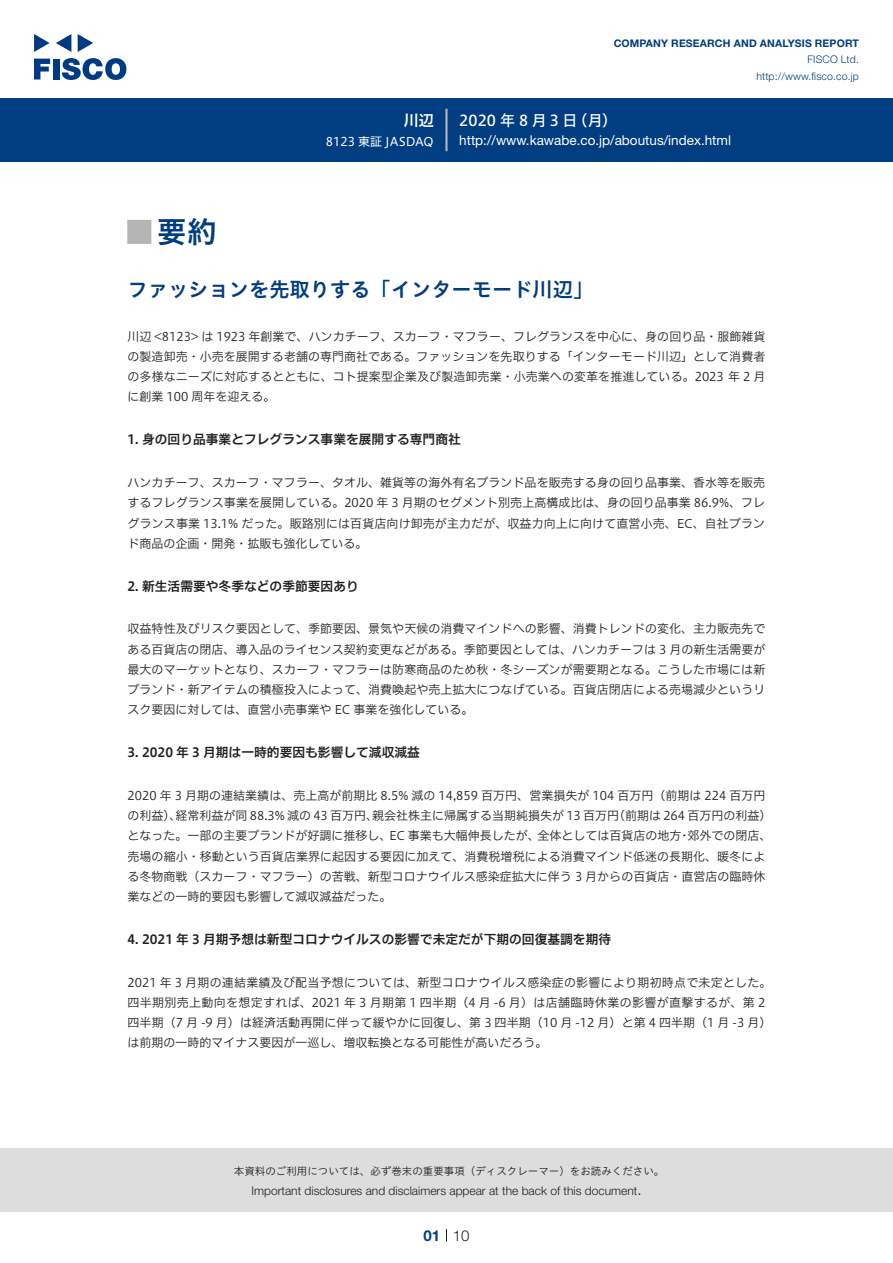
<style>
.page{position:relative;width:893px;height:1263px;background:#fff}
.page>*{position:absolute;margin:0;border:0;box-sizing:border-box;transform-origin:0 0}
.t1{font:30px "Hiragino UD Sans Std N W6";color:#003d81}
.t2{font:700 24px "Koz Go Pro";color:#b5b5b6}
.t3{font:20.25px "Hiragino UD Sans Std W6";color:#003d81}
.t4{font:15px "Hiragino UD Sans F Std N W5";letter-spacing:.215em;color:#fff}
.t5{font:300 15px "Helvetica Neue LT Std";color:#231f20}
.t6{font:15px "Hiragino UD Sans F Std N W6";color:#fff}
.t7{font:700 15px "Helvetica Neue LT Std";color:#003d81}
.t8{font:13.5px "Helvetica Neue LT Std";color:#fff}
.t9{font:12.75px "Hiragino UD Sans F Std N W6";color:#231f20}
.t10{font:12px/20.2px "Hiragino UD Sans F Std N W3";color:#231f20;text-align:justify}
.t11{font:12px/20.2px "Hiragino UD Sans F Std N W3";letter-spacing:.02em;color:#231f20}
.t12{font:300 12px "Helvetica Neue LT Std";color:#231f20}
.t13{font:12px "Hiragino UD Sans F Std N W4";color:#fff}
.t14{font:10.5px "Hiragino UD Sans Std W3";color:#231f20}
.t15{font:700 10.5px "Helvetica Neue LT Std";letter-spacing:.015em;color:#003d81}
.t16{font:300 10.5px/16.5px "Helvetica Neue LT Std";letter-spacing:.015em;color:#003d81;text-align:right}
</style>
<div class="page">
<div style="left:0;top:1148px;width:893px;height:64px;background:#ddd"></div>
<svg style="left:34px;top:59px;width:16px;height:20px"></svg>
<div style="left:53px;top:59px;width:6px;height:20px;background:#003a83"></div>
<svg style="left:62px;top:58px;width:64px;height:22px"></svg>
<svg style="left:34px;top:34px;width:16px;height:18px"></svg>
<svg style="left:78px;top:34px;width:15px;height:18px"></svg>
<svg style="left:56px;top:34px;width:15px;height:18px"></svg>
<div style="left:0;top:98px;width:893px;height:64px;background:#003d81"></div>
<hr style="left:445px;top:109px;width:3px;height:42px;background:#b5b5b6">
<svg style="left:446px;top:1229px;width:1px;height:13px"></svg>
<p class="t6" style="left:404px;top:109px;width:31px">川辺</p>
<p class="t13" style="left:326px;top:132px;width:109px">8123 東証 JASDAQ</p>
<p class="t15" style="left:614px;top:37px;width:247px">COMPANY RESEARCH AND ANALYSIS REPORT</p>
<p class="t16" style="left:756px;top:51px;width:104px">FISCO Ltd. http://www.fisco.co j p.</p>
<p class="t4" style="left:459px;top:109px;width:120px">2020年8月3日</p>
<p class="t4" style="left:573px;top:109px;width:46px">（月(</p>
<p class="t8" style="left:459px;top:132px;width:273px">http://www.kawabe.co j p. /aboutus/index.html</p>
<h1 class="t1" style="left:157px;top:209px;width:61px">要約</h1>
<h2 class="t2" style="left:128px;top:217px;width:25px">█</h2>
<h3 class="t3" style="left:128px;top:274px;width:467px">ファッションを先取りする「インターモード川辺「</h3>
<p class="t10" style="left:128px;top:325px;width:639px">川辺 &lt;8123&gt; は 1923 年創業で、ハンカチーフ、スカーフ・マフラー、フレグランスを中心に、身の回り品・服飾雑貨の製造卸売・小売を展開する老舗の専門商社である。ファッションを先取りする「インターモード川辺」として消費者の多様なニーズに対応するとともに、コト提案型企業及び製造卸売業・小売業への変革を推進している。2023 年 2 月に創業 100 周年を迎える。</p>
<p class="t9" style="left:128px;top:430px;width:335px">1. 身の回り品事業とフレグランス事業を展開する専門商社</p>
<p class="t10" style="left:128px;top:472px;width:639px">ハンカチーフ、スカーフ・マフラー、タオル、雑貨等の海外有名ブランド品を販売する身の回り品事業、香水等を販売するフレグランス事業を展開している。2020 年 3 月期のセグメント別売上高構成比は、身の回り品事業 86.9%、フレグランス事業 13.1% だった。販路別には百貨店向け卸売が主力だが、収益力向上に向けて直営小売、EC、自社ブランド商品の企画・開発・拡販も強化している。</p>
<p class="t9" style="left:128px;top:576px;width:233px">2. 新生活需要や冬季などの季節要因あり</p>
<p class="t10" style="left:128px;top:618px;width:639px">収益特性及びリスク要因として、季節要因、景気や天候の消費マインドへの影響、消費トレンドの変化、主力販売先である百貨店の閉店、導入品のライセンス契約変更などがある。季節要因としては、ハンカチーフは 3 月の新生活需要が最大のマーケットとなり、スカーフ・マフラーは防寒商品のため秋・冬シーズンが需要期となる。こうした市場には新ブランド・新アイテムの積極投入によって、消費喚起や売上拡大につなげている。百貨店閉店による売場減少というリスク要因に対しては、直営小売事業や EC 事業を強化している。</p>
<p class="t9" style="left:128px;top:742px;width:294px">3. 2020 年 3 月期は一時的要因も影響して減収減益</p>
<p class="t10" style="left:613px;top:784px;width:160px;text-indent:-486px">2020 年 3 月期の連結業績は、売上高が前期比 8.5% 減の 14,859 百万円、営業損失が 104 百万円（前期は 224 百万円（前期は 264 百万円の利益(</p>
<p class="t10" style="left:176px;top:805px;width:204px">経常利益が同 88.3% 減の 43 百万円、</p>
<p class="t10" style="left:372px;top:805px;width:248px">親会社株主に帰属する当期純損失が 13 百万円</p>
<p class="t10" style="left:128px;top:805px;width:55px">の利益）、</p>
<p class="t10" style="left:128px;top:825px;width:639px;text-align:left">となった。一部の主要ブランドが好調に推移し、<br>売場の縮小・移動という百貨店業界に起因する要因に加えて、消費税増税による消費マインド低迷の長期化、暖冬による冬物商戦（スカーフ・マフラー）の苦戦、新型コロナウイルス感染症拡大に伴う 3 月からの百貨店・直営店の臨時休業などの一時的要因も影響して減収減益だった。</p>
<p class="t9" style="left:128px;top:929px;width:485px">4. 2021 年 3 月期予想は新型コロナウイルスの影響で未定だが下期の回復基調を期待</p>
<p class="t11" style="left:128px;top:971px;width:645px">2021 年 3 月期の連結業績及び配当予想については、新型コロナウイルス感染症の影響により期初時点で未定とした。四半期別売上動向を想定すれば、2021 年 3 月期第 1 四半期（4 月 -6 月）は店舗臨時休業の影響が直撃するが、第 2四半期（7 月 -9 月）は経済活動再開に伴って緩やかに回復し、第 3 四半期（10 月 -12 月）と第 4 四半期（1 月 -3 月(は前期の一時的マイナス要因が一巡し、増収転換となる可能性が高いだろう。</p>
<p class="t10" style="left:389px;top:825px;width:152px">EC 事業も大幅伸長したが、</p>
<p class="t10" style="left:537px;top:825px;width:145px">全体としては百貨店の地方</p>
<p class="t10" style="left:687px;top:825px;width:86px">郊外での閉店、</p>
<p class="t10" style="left:678px;top:825px;width:13px">・</p>
<p class="t14" style="left:234px;top:1163px;width:432px">本資料のご利用については、必ず巻末の重要事項（ディスクレーマー）をお読みください。</p>
<p class="t5" style="left:637px;top:1180px;width:6px">.</p>
<p class="t12" style="left:251px;top:1183px;width:387px">Important disclosures and disclaimers appear at the back of this document</p>
<p class="t7" style="left:423px;top:1226px;width:18px">01</p>
<p class="t5" style="left:453px;top:1226px;width:18px">10</p>
</div>
